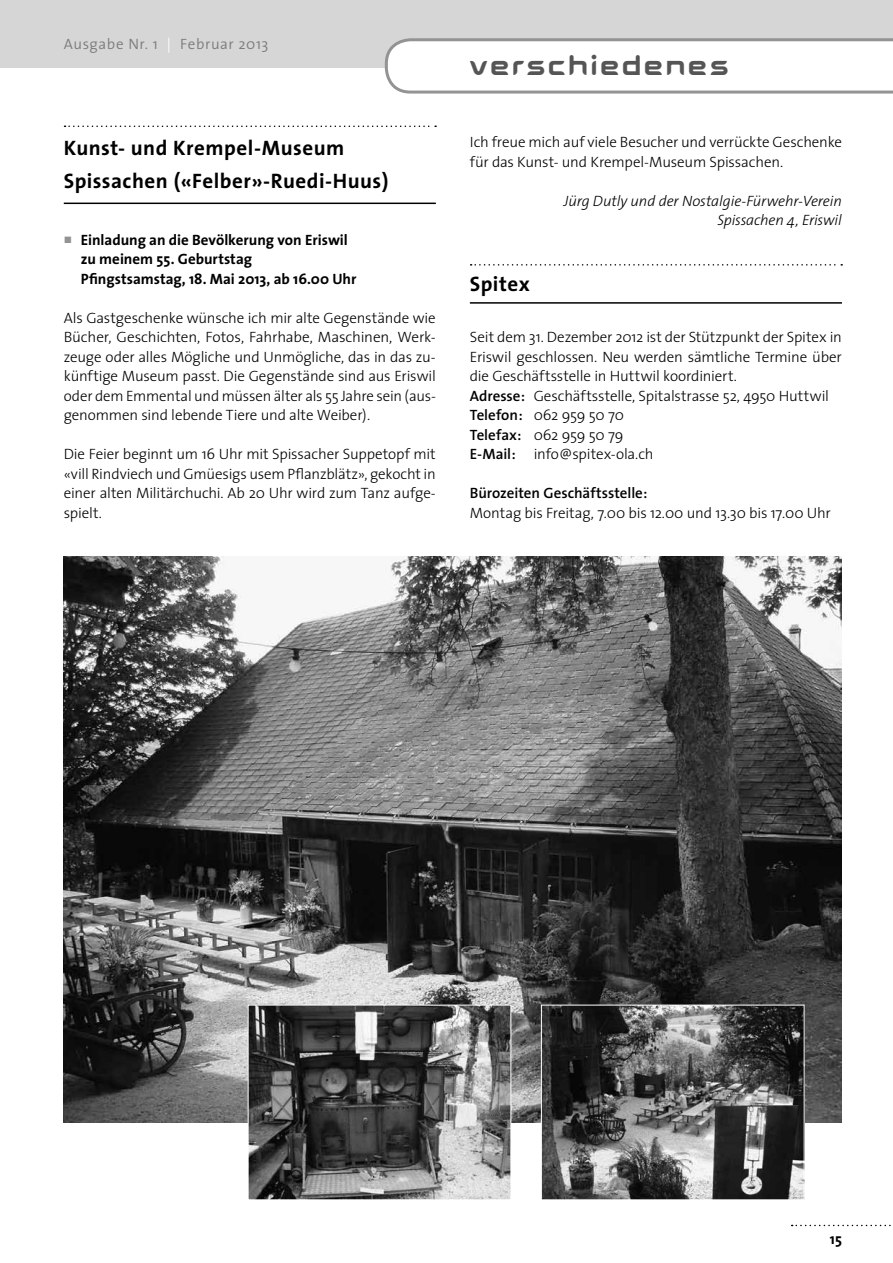
<style>
.page{position:relative;width:893px;height:1263px;background:#fff}
.page>*{position:absolute;margin:0;border:0;box-sizing:border-box;transform-origin:0 0}
.t1{font:30px "Aura";letter-spacing:.075em;color:#555}
.t2{font:700 21px/33px "The Sans";letter-spacing:.02em;color:#000}
.t3{font:300 15px/19.5px "The Sans";letter-spacing:-.01em;color:#000;text-align:justify}
.t4{font:700 15px/19.5px "The Sans";color:#000}
.t5{font:italic 300 15px/19.5px "The Sans";letter-spacing:-.01em;color:#000;text-align:right}
.t6{font:600 15px "The Sans";letter-spacing:-.005em;color:#000}
.t7{font:300 15px "The Sans";letter-spacing:.04em;color:#7c7c7c}
.s1{color:#fff}
.s2{font-weight:600}
</style>
<div class="page">
<div style="left:0;top:0;width:893px;height:68px;background:#d6d6d6"></div>
<svg style="left:385px;top:38px;width:508px;height:56px"></svg>
<svg style="left:792px;top:1225px;width:99px;height:1px"></svg>
<svg style="left:65px;top:126px;width:371px;height:1px"></svg>
<hr style="left:64px;top:203px;width:372px;height:1px;background:#000">
<svg style="left:471px;top:264px;width:371px;height:2px"></svg>
<hr style="left:470px;top:302px;width:372px;height:2px;background:#000">
<img style="left:64px;top:557px;width:778px;height:565px">
<img style="left:543px;top:1007px;width:260px;height:191px">
<div style="left:541px;top:1005px;width:264px;height:195px;border:1px solid #fff"></div>
<img style="left:250px;top:1007px;width:259px;height:191px">
<div style="left:248px;top:1005px;width:263px;height:195px;border:1px solid #fff"></div>
<p class="t7" style="left:64px;top:32px;width:206px">Ausgabe Nr. 1 <span class="s1">|</span> Februar 2013</p>
<h2 class="t2" style="left:64px;top:131px;width:326px">Kunst- und Krempel-Museum<br>Spissachen («Felber»-Ruedi-Huus)</h2>
<p class="t4" style="left:81px;top:229px;width:277px">Einladung an die Bevölkerung von Eriswil zu meinem 55. Geburtstag<br>Pfingstsamstag, 18. Mai 2013, ab 16.00 Uhr</p>
<p class="t3" style="left:64px;top:307px;width:374px">Als Gastgeschenke wünsche ich mir alte Gegenstände wie Bücher, Geschichten, Fotos, Fahrhabe, Maschinen, Werk&shy;zeuge oder alles Mögliche und Unmögliche, das in das zu&shy;künftige Museum passt. Die Gegenstände sind aus Eriswil oder dem Emmental und müssen älter als 55 Jahre sein (aus&shy;genommen sind lebende Tiere und alte Weiber).</p>
<p class="t3" style="left:64px;top:444px;width:374px">Die Feier beginnt um 16 Uhr mit Spissacher Suppetopf mit «vill Rindviech und Gmüesigs usem Pflanzblätz», gekocht -in einer alten Militärchuchi. Ab 20 Uhr wird zum Tanz aufge&shy;spielt.</p>
<h1 class="t1" style="left:470px;top:54px;width:260px">verschiedenes</h1>
<p class="t3" style="left:470px;top:132px;width:374px">Ich freue mich auf viele Besucher und verrückte Geschenke für das Kunst- und Krempel-Museum Spissachen.</p>
<p class="t5" style="left:564px;top:190px;width:280px">Jürg Dutly und der Nostalgie-Fürwehr-Verein<br>Spissachen 4, Eriswil</p>
<h2 class="t2" style="left:470px;top:267px;width:61px">Spitex</h2>
<p class="t3" style="left:470px;top:327px;width:374px;text-align:left">Seit dem 31. Dezember 2012 ist der Stützpunkt der Spitex in Eriswil geschlossen. Neu werden sämtliche Termine über die Geschäftsstelle in Huttwil koordiniert.<br><span class="s2">Adresse:</span> Geschäftsstelle, Spitalstrasse 52, 4950 Huttwil <span class="s2">Telefon:</span> 062 959 50 70<br><span class="s2">Telefax:</span> 062 959 50 79<br><span class="s2">E-Mail:</span> info@spitex-ola.ch</p>
<p class="t6" style="left:470px;top:480px;width:179px">Bürozeiten Geschäftsstelle:</p>
<p class="t3" style="left:470px;top:502px;width:362px">Montag bis Freitag, 7.00 bis 12.00 und 13.30 bis 17.00 Uhr</p>
<p class="t4" style="left:830px;top:1229px;width:14px">15</p>
</div>
